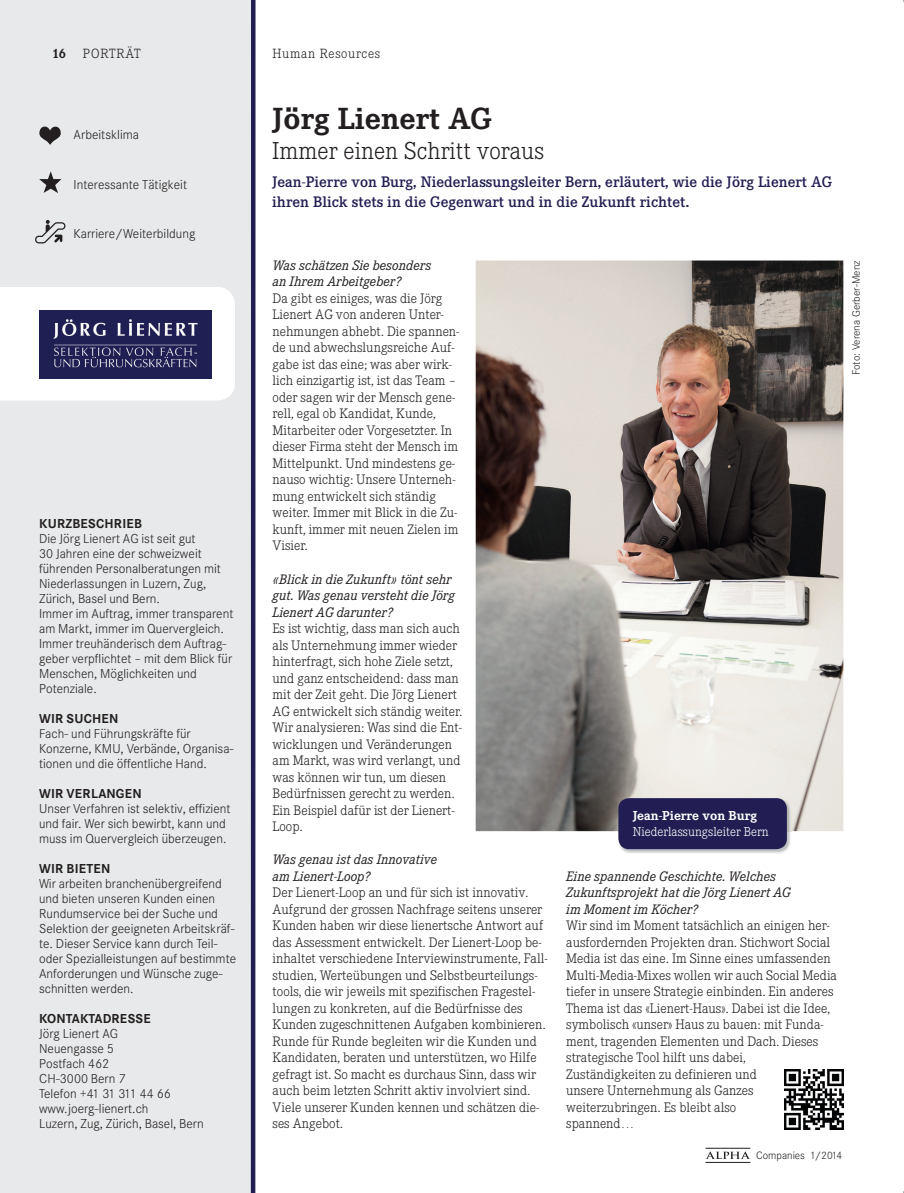
<style>
.page{position:relative;width:904px;height:1193px;background:#fff}
.page>*{position:absolute;margin:0;border:0;box-sizing:border-box;transform-origin:0 0}
.t1{font:700 30px "Corporate EBQ";color:#231f20}
.t2{font:300 24px "Corporate EBQ";color:#231f20}
.t3{font:500 15px/19.5px "Corporate EBQ";color:#221e53}
.t4{font:300 13.5px/16.5px "Corporate EBQ";color:#231f20}
.t5{font:italic 13.5px/16.5px "Corporate EBQ";color:#231f20}
.t6{font:300 13.2px "Corporate EBQ";letter-spacing:.05em;color:#231f20}
.t7{font:700 13.2px "Corporate EBQ";color:#231f20}
.t8{font:300 12.75px/15px "Corporate SBQ";color:#231f20}
.t9{font:700 12.75px "Corporate SBQ";letter-spacing:.02em;color:#231f20}
.t10{font:300 12.75px "Corporate EBQ";color:#fff}
.t11{font:700 12.75px "Corporate EBQ";color:#fff}
.t12{font:300 10.5px "Corporate SBQ";color:#231f20}
</style>
<div class="page">
<div style="left:0;top:0;width:253px;height:1193px;background:#e7e9ea"></div>
<svg style="left:705px;top:1151px;width:45px;height:8px"></svg>
<hr style="left:705px;top:1148px;width:45px;height:1px;background:#231f20">
<hr style="left:705px;top:1162px;width:45px;height:1px;background:#231f20">
<div style="left:0;top:287px;width:235px;height:113px;background:#fff"></div>
<hr style="left:251px;top:0;width:4px;height:1193px;background:#221e53">
<img style="left:475px;top:260px;width:368px;height:571px">
<svg style="left:39px;top:171px;width:22px;height:22px"></svg>
<svg style="left:35px;top:220px;width:30px;height:23px"></svg>
<svg style="left:39px;top:126px;width:22px;height:19px"></svg>
<img style="left:39px;top:311px;width:173px;height:68px">
<img style="left:784px;top:1069px;width:59px;height:60px">
<img style="left:618px;top:798px;width:173px;height:55px">
<div style="left:618px;top:798px;width:169px;height:51px;background:#221e53;border-radius:11px"></div>
<p class="t7" style="left:52px;top:46px;width:16px">16</p>
<p class="t6" style="left:83px;top:46px;width:59px">PORTRÄT</p>
<p class="t8" style="left:74px;top:127px;width:67px">Arbeitsklima</p>
<p class="t8" style="left:74px;top:177px;width:115px">Interessante Tätigkeit</p>
<p class="t8" style="left:74px;top:226px;width:123px">Karriere/Weiterbildung</p>
<p class="t9" style="left:39px;top:516px;width:105px">KURZBESCHRIEB</p>
<p class="t8" style="left:39px;top:531px;width:196px">Die Jörg Lienert AG ist seit gut<br>30 Jahren eine der schweizweit führenden Personalberatungen mit<br>Niederlassungen in Luzern, Zug,<br>Zürich, Basel und Bern.<br>Immer im Auftrag, immer transparent am Markt, immer im Quervergleich.<br>Immer treuhänderisch dem Auftrag&shy;geber verpflichtet – mit dem Blick für<br>Menschen, Möglichkeiten und<br>Potenziale.</p>
<p class="t9" style="left:39px;top:711px;width:81px">WIR SUCHEN</p>
<p class="t8" style="left:39px;top:726px;width:196px">Fach- und Führungskräfte für<br>Konzerne, KMU, Verbände, Organisa&shy;tionen und die öffentliche Hand.</p>
<p class="t9" style="left:39px;top:786px;width:104px">WIR VERLANGEN</p>
<p class="t8" style="left:39px;top:801px;width:193px">Unser Verfahren ist selektiv, effizient und fair. Wer sich bewirbt, kann und muss im Quervergleich überzeugen.</p>
<p class="t9" style="left:39px;top:861px;width:73px">WIR BIETEN</p>
<p class="t8" style="left:39px;top:876px;width:198px">Wir arbeiten branchenübergreifend und bieten unseren Kunden einen Rundumservice bei der Suche und Selektion der geeigneten Arbeitskräf&shy;te. Dieser Service kann durch Teil&shy;oder Spezialleistungen auf bestimmte Anforderungen und Wünsche zuge&shy;schnitten werden.</p>
<p class="t9" style="left:39px;top:1010px;width:113px">KONTAKTADRESSE</p>
<p class="t8" style="left:39px;top:1026px;width:166px">Jörg Lienert AG<br>Neuengasse 5<br>Postfach 462<br>CH-3000 Bern 7<br>Telefon +41 31 311 44 66 www.joerg-lienert.ch<br>Luzern, Zug, Zürich, Basel, Bern</p>
<p class="t6" style="left:272px;top:46px;width:109px">Human Resources</p>
<h1 class="t1" style="left:272px;top:100px;width:221px">Jörg Lienert AG</h1>
<h2 class="t2" style="left:272px;top:137px;width:273px">Immer einen Schritt voraus</h2>
<p class="t3" style="left:272px;top:173px;width:561px">Jean-Pierre von Burg, Niederlassungsleiter Bern, erläutert, wie die Jörg Lienert AG ihren Blick stets in die Gegenwart und in die Zukunft richtet.</p>
<p class="t5" style="left:272px;top:257px;width:160px">Was schätzen Sie besonders an Ihrem Arbeitgeber?</p>
<p class="t4" style="left:272px;top:290px;width:188px">Da gibt es einiges, was die Jörg<br>Lienert AG von anderen Unter&shy;nehmungen abhebt. Die spannen&shy;de und abwechslungsreiche Auf&shy;gabe ist das eine; was aber wirk&shy;lich einzigartig ist, ist das Team – oder sagen wir der Mensch gene&shy;rell, egal ob Kandidat, Kunde,<br>Mitarbeiter oder Vorgesetzter. In dieser Firma steht der Mensch im<br>Mittelpunkt. Und mindestens ge&shy;nauso wichtig: Unsere Unterneh&shy;mung entwickelt sich ständig weiter. Immer mit Blick in die Zu&shy;kunft, immer mit neuen Zielen im<br>Visier.</p>
<p class="t5" style="left:272px;top:571px;width:184px">«Blick in die Zukunft» tönt sehr gut. Was genau versteht die Jörg<br>Lienert AG darunter?</p>
<p class="t4" style="left:272px;top:620px;width:191px">Es ist wichtig, dass man sich auch als Unternehmung immer wieder hinterfragt, sich hohe Ziele setzt, und ganz entscheidend: dass man mit der Zeit geht. Die Jörg Lienert<br>AG entwickelt sich ständig weiter.<br>Wir analysieren: Was sind die Ent&shy;wicklungen und Veränderungen am Markt, was wird verlangt, und was können wir tun, um diesen<br>Bedürfnissen gerecht zu werden.<br>Ein Beispiel dafür ist der Lienert-<br>Loop.</p>
<p class="t5" style="left:272px;top:851px;width:166px">Was genau ist das Innovative am Lienert-Loop?</p>
<p class="t4" style="left:272px;top:884px;width:276px">Der Lienert-Loop an und für sich ist innovativ.<br>Aufgrund der grossen Nachfrage seitens unserer Kunden haben wir diese lienertsche Antwort auf das Assessment entwickelt. Der Lienert-Loop be&shy;inhaltet verschiedene Interviewinstrumente, Fall&shy;studien, Werteübungen und Selbstbeurteilungs&shy;tools, die wir jeweils mit spezifischen Fragestel&shy;lungen zu konkreten, auf die Bedürfnisse des Kunden zugeschnittenen Aufgaben kombinieren.<br>Runde für Runde begleiten wir die Kunden und Kandidaten, beraten und unterstützen, wo Hilfe gefragt ist. So macht es durchaus Sinn, dass wir auch beim letzten Schritt aktiv involviert sind.<br>Viele unserer Kunden kennen und schätzen die&shy;ses Angebot.</p>
<p class="t12" style="left:850px;top:375px;width:116px;rotate:-90deg">Foto: Verena Gerber-Menz</p>
<p class="t11" style="left:632px;top:808px;width:126px">Jean-Pierre von Burg</p>
<p class="t10" style="left:632px;top:824px;width:138px">Niederlassungsleiter Bern</p>
<p class="t5" style="left:566px;top:867px;width:226px">Eine spannende Geschichte. Welches<br>Zukunftsprojekt hat die Jörg Lienert AG im Moment im Köcher?</p>
<p class="t4" style="left:566px;top:917px;width:272px">Wir sind im Moment tatsächlich an einigen her&shy;ausfordernden Projekten dran. Stichwort Social Media ist das eine. Im Sinne eines umfassenden Multi-Media-Mixes wollen wir auch Social Media tiefer in unsere Strategie einbinden. Ein anderes Thema ist das «Lienert-Haus». Dabei ist die Idee, symbolisch «unser» Haus zu bauen: mit Funda&shy;ment, tragenden Elementen und Dach. Dieses strategische Tool hilft uns dabei, Zuständigkeiten zu definieren und<br>unsere Unternehmung als Ganzes weiterzubringen. Es bleibt also<br>spannend…</p>
<p class="t12" style="left:756px;top:1149px;width:87px">Companies 1/2014</p>
</div>
